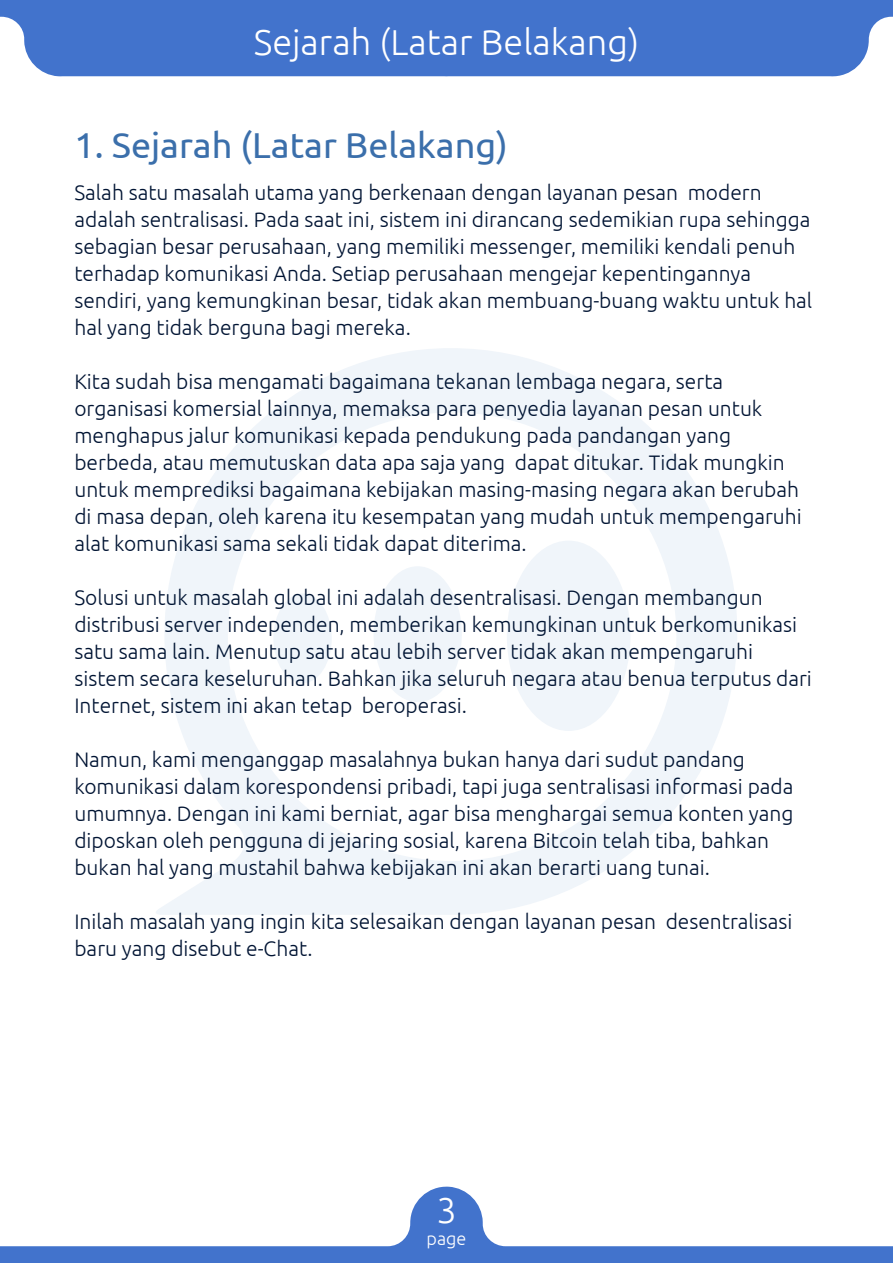
<style>
.page{position:relative;width:893px;height:1263px;background:#fff}
.page>*{position:absolute;margin:0;border:0;box-sizing:border-box;transform-origin:0 0}
.t1{font:36px "Ubuntu";color:#3b6fab}
.t2{font:300 36px "Ubuntu";color:#fff}
.t3{font:300 21px/27px "Ubuntu";color:#001433}
.t4{font:300 18px "Ubuntu";color:#fff}
</style>
<div class="page">
<svg style="left:156px;top:348px;width:581px;height:567px"></svg>
<div style="left:507px;top:541px;width:123px;height:190px;background:#f0f5fa;border-radius:50%"></div>
<div style="left:374px;top:566px;width:88px;height:136px;background:#f0f5fa;border-radius:50%"></div>
<div style="left:273px;top:593px;width:59px;height:90px;background:#f0f5fa;border-radius:50%"></div>
<svg style="left:1px;top:1186px;width:892px;height:77px"></svg>
<div style="left:1px;top:0;width:892px;height:77px;background:#4273cc"></div>
<svg style="left:0;top:1246px;width:1px;height:17px"></svg>
<svg style="left:0;top:0;width:1px;height:17px"></svg>
<h1 class="t2" style="left:254px;top:21px;width:387px">Sejarah (Latar Belakang)</h1>
<h1 class="t1" style="left:74px;top:123px;width:435px">1. Sejarah (Latar Belakang)</h1>
<p class="t3" style="left:74px;top:178px;width:739px">Salah satu masalah utama yang berkenaan dengan layanan pesan modern adalah sentralisasi. Pada saat ini, sistem ini dirancang sedemikian rupa sehingga sebagian besar perusahaan, yang memiliki messenger, memiliki kendali penuh terhadap komunikasi Anda. Setiap perusahaan mengejar kepentingannya sendiri, yang kemungkinan besar, tidak akan membuang-buang waktu untuk hal hal yang tidak berguna bagi mereka.</p>
<p class="t3" style="left:74px;top:367px;width:729px">Kita sudah bisa mengamati bagaimana tekanan lembaga negara, serta organisasi komersial lainnya, memaksa para penyedia layanan pesan untuk menghapus jalur komunikasi kepada pendukung pada pandangan yang berbeda, atau memutuskan data apa saja yang dapat ditukar. Tidak mungkin untuk memprediksi bagaimana kebijakan masing-masing negara akan berubah di masa depan, oleh karena itu kesempatan yang mudah untuk mempengaruhi alat komunikasi sama sekali tidak dapat diterima.</p>
<p class="t3" style="left:74px;top:583px;width:739px">Solusi untuk masalah global ini adalah desentralisasi. Dengan membangun distribusi server independen, memberikan kemungkinan untuk berkomunikasi satu sama lain. Menutup satu atau lebih server tidak akan mempengaruhi sistem secara keseluruhan. Bahkan jika seluruh negara atau benua terputus dari Internet, sistem ini akan tetap beroperasi.</p>
<p class="t3" style="left:74px;top:745px;width:721px">Namun, kami menganggap masalahnya bukan hanya dari sudut pandang komunikasi dalam korespondensi pribadi, tapi juga sentralisasi informasi pada umumnya. Dengan ini kami berniat, agar bisa menghargai semua konten yang diposkan oleh pengguna di jejaring sosial, karena Bitcoin telah tiba, bahkan bukan hal yang mustahil bahwa kebijakan ini akan berarti uang tunai.</p>
<p class="t3" style="left:74px;top:907px;width:720px">Inilah masalah yang ingin kita selesaikan dengan layanan pesan desentralisasi baru yang disebut e-Chat.</p>
<h1 class="t2" style="left:436px;top:1188px;width:22px">3</h1>
<p class="t4" style="left:427px;top:1227px;width:41px">page</p>
</div>
